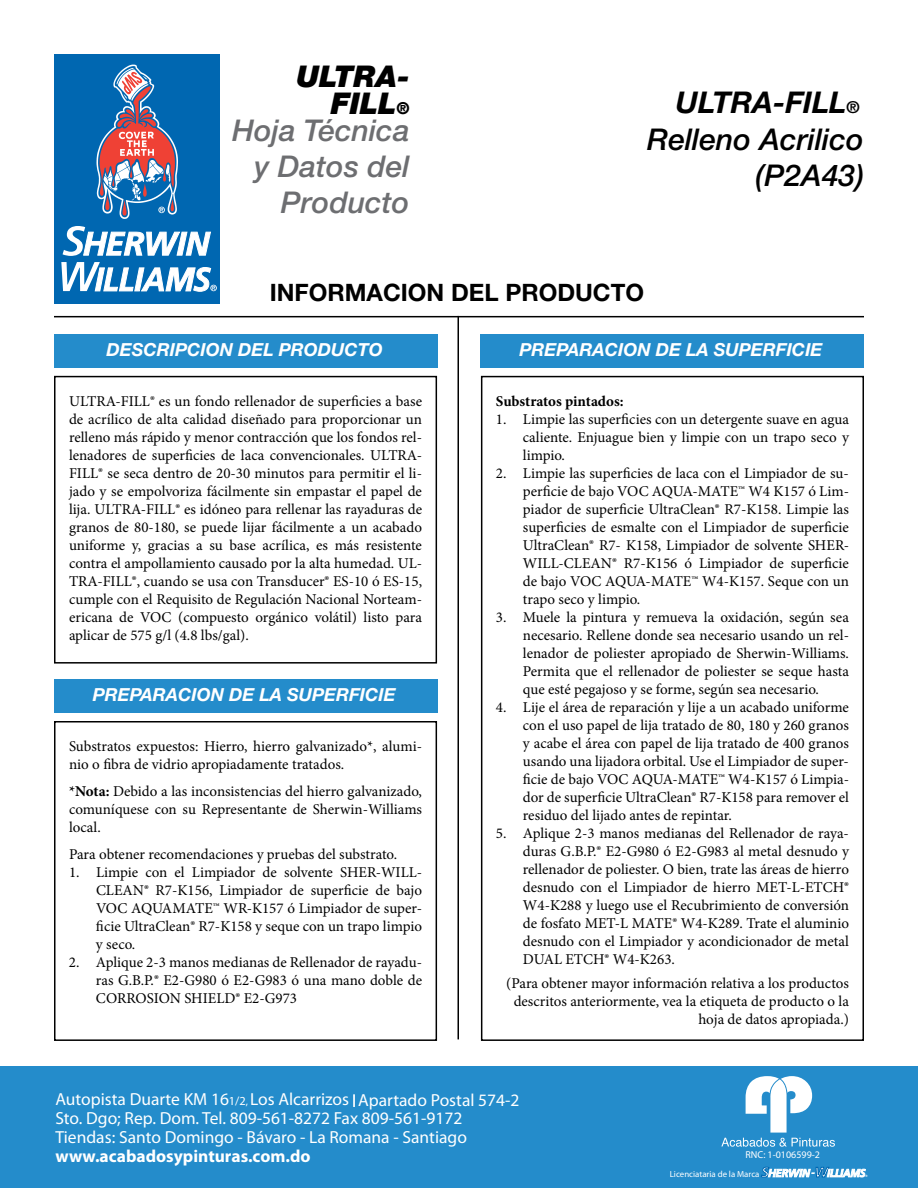
<style>
.page{position:relative;width:918px;height:1188px;background:#fff}
.page>*{position:absolute;margin:0;border:0;box-sizing:border-box;transform-origin:0 0}
.t1{font:italic 500 30px/36px "Helvetica Neue LT Std";color:#6d6e71;text-align:right}
.t2{font:italic 500 30px/36px "Helvetica Neue LT Std";color:#000;text-align:right}
.t3{font:italic 900 30px/27px "Helvetica Neue LT Std";color:#000;text-align:right}
.t4{font:italic 700 30px "Helvetica Neue LT Std";color:#000}
.t5{font:700 24px "Helvetica Neue LT Std";color:#000}
.t6{font:italic 700 18px "Helvetica Neue LT Std";color:#fff}
.t7{font:17.55px/19px "Myriad Pro";color:#fff}
.t8{font:700 17.55px "Myriad Pro";color:#fff}
.t9{font:15px/18px "Minion Pro";color:#000;text-align:justify}
.t10{font:700 15px "Minion Pro";color:#000}
.t11{font:10.05px "Myriad Pro";color:#fff}
.t12{font:8.85px "Myriad Pro";color:#fff}
.s1{font-size:16.5px}
.s2{font-weight:700}
.s3{font-size:12.3px}
.s4{font-size:10.65px}
</style>
<div class="page">
<div style="left:54px;top:54px;width:165px;height:250px;background:#0067b1"></div>
<svg style="left:61px;top:65px;width:156px;height:227px"></svg>
<div style="left:0;top:1066px;width:918px;height:122px;background:#248ccb"></div>
<svg style="left:721px;top:1076px;width:146px;height:102px"></svg>
<svg style="left:353px;top:1094px;width:2px;height:13px"></svg>
<hr style="left:54px;top:316px;width:810px;height:1px;background:#000">
<hr style="left:458px;top:316px;width:1px;height:723px;background:#000">
<div style="left:54px;top:334px;width:383px;height:33px;background:#248ccb"></div>
<div style="left:54px;top:679px;width:383px;height:33px;background:#248ccb"></div>
<div style="left:481px;top:334px;width:383px;height:33px;background:#248ccb"></div>
<div style="left:54px;top:376px;width:383px;height:288px;border:2px solid #000"></div>
<div style="left:54px;top:721px;width:383px;height:320px;border:2px solid #000"></div>
<div style="left:481px;top:376px;width:383px;height:665px;border:2px solid #000"></div>
<h1 class="t3" style="left:296px;top:63px;width:115px">ULTRA-<br>FILL<span class="s1">®</span></h1>
<h1 class="t4" style="left:676px;top:84px;width:185px">ULTRA-FILL<span class="s1">®</span></h1>
<h1 class="t1" style="left:232px;top:112px;width:179px">Hoja Técnica y Datos del<br>Producto</h1>
<h1 class="t2" style="left:647px;top:121px;width:218px">Relleno Acrilico (P2A43)</h1>
<h2 class="t5" style="left:270px;top:277px;width:376px">INFORMACION DEL PRODUCTO</h2>
<p class="t6" style="left:107px;top:338px;width:278px">DESCRIPCION DEL PRODUCTO</p>
<p class="t9" style="left:69px;top:393px;width:355px">ULTRA-FILL® es un fondo rellenador de superficies a base de acrílico de alta calidad diseñado para proporcionar un relleno más rápido y menor contracción que los fondos rel&shy;lenadores de superficies de laca convencionales. ULTRA-FILL® se seca dentro de 20-30 minutos para permitir el li&shy;jado y se empolvoriza fácilmente sin empastar el papel de lija. ULTRA-FILL® es idóneo para rellenar las rayaduras de granos de 80-180, se puede lijar fácilmente a un acabado uniforme y, gracias a su base acrílica, es más resistente contra el ampollamiento causado por la alta humedad. UL-TRA-FILL®, cuando se usa con Transducer® ES-10 ó ES-15, cumple con el Requisito de Regulación Nacional Norteam&shy;ericana de VOC (compuesto orgánico volátil) listo para aplicar de 575 g/l (4.8 lbs/gal).</p>
<p class="t6" style="left:93px;top:683px;width:305px">PREPARACION DE LA SUPERFICIE</p>
<p class="t9" style="left:69px;top:738px;width:355px">Substratos expuestos: Hierro, hierro galvanizado*, alumi&shy;nio o fibra de vidrio apropiadamente tratados.</p>
<p class="t9" style="left:69px;top:783px;width:355px"><span class="s2">*Nota:</span> Debido a las inconsistencias del hierro galvanizado, comuníquese con su Representante de Sherwin-Williams local.</p>
<p class="t9" style="left:69px;top:846px;width:330px">Para obtener recomendaciones y pruebas del substrato.</p>
<p class="t9" style="left:96px;top:864px;width:328px;text-indent:-27px">1. Limpie con el Limpiador de solvente SHER-WILL-CLEAN® R7-K156, Limpiador de superficie de bajo VOC AQUAMATE™ WR-K157 ó Limpiador de super&shy;ficie UltraClean® R7-K158 y seque con un trapo limpio y seco.</p>
<p class="t9" style="left:96px;top:954px;width:328px;text-indent:-27px">2. Aplique 2-3 manos medianas de Rellenador de rayadu&shy;ras G.B.P.® E2-G980 ó E2-G983 ó una mano doble de CORROSION SHIELD® E2-G973</p>
<p class="t6" style="left:520px;top:338px;width:305px">PREPARACION DE LA SUPERFICIE</p>
<p class="t10" style="left:496px;top:391px;width:129px">Substratos pintados:</p>
<p class="t9" style="left:523px;top:411px;width:328px;text-indent:-27px">1. Limpie las superficies con un detergente suave en agua caliente. Enjuague bien y limpie con un trapo seco y limpio.</p>
<p class="t9" style="left:523px;top:465px;width:328px;text-indent:-27px">2. Limpie las superficies de laca con el Limpiador de su&shy;perficie de bajo VOC AQUA-MATE™ W4 K157 ó Lim&shy;piador de superficie UltraClean® R7-K158. Limpie las superficies de esmalte con el Limpiador de superficie UltraClean® R7- K158, Limpiador de solvente SHER-WILL-CLEAN® R7-K156 ó Limpiador de superficie de bajo VOC AQUA-MATE™ W4-K157. Seque con un trapo seco y limpio.</p>
<p class="t9" style="left:523px;top:609px;width:328px;text-indent:-27px">3. Muele la pintura y remueva la oxidación, según sea necesario. Rellene donde sea necesario usando un rel&shy;lenador de poliester apropiado de Sherwin-Williams.<br>Permita que el rellenador de poliester se seque hasta que esté pegajoso y se forme, según sea necesario.</p>
<p class="t9" style="left:523px;top:699px;width:328px;text-indent:-27px">4. Lije el área de reparación y lije a un acabado uniforme con el uso papel de lija tratado de 80, 180 y 260 granos y acabe el área con papel de lija tratado de 400 granos usando una lijadora orbital. Use el Limpiador de super&shy;ficie de bajo VOC AQUA-MATE™ W4-K157 ó Limpia&shy;dor de superficie UltraClean® R7-K158 para remover el residuo del lijado antes de repintar.</p>
<p class="t9" style="left:523px;top:825px;width:328px;text-indent:-27px">5. Aplique 2-3 manos medianas del Rellenador de raya&shy;duras G.B.P.® E2-G980 ó E2-G983 al metal desnudo y rellenador de poliester. O bien, trate las áreas de hierro desnudo con el Limpiador de hierro MET-L-ETCH® W4-K288 y luego use el Recubrimiento de conversión de fosfato MET-L MATE® W4-K289. Trate el aluminio desnudo con el Limpiador y acondicionador de metal DUAL ETCH® W4-K263.</p>
<p class="t9" style="left:506px;top:975px;width:344px;text-align:right">(Para obtener mayor información relativa a los productos descritos anteriormente, vea la etiqueta de producto o la hoja de datos apropiada.)</p>
<p class="t7" style="left:55px;top:1090px;width:413px">Autopista Duarte KM 16<span class="s3">1/2</span><span class="s4">,</span> Los Alcarrizos<br>Sto. Dgo; Rep. Dom. Tel. 809-561-8272 Fax 809-561-9172<br>Tiendas: Santo Domingo - Bávaro - La Romana - Santiago</p>
<p class="t8" style="left:55px;top:1145px;width:257px">www.acabadosypinturas.com.do</p>
<p class="t7" style="left:358px;top:1090px;width:163px">Apartado Postal 574-2</p>
<p class="t11" style="left:746px;top:1149px;width:76px">RNC: 1-0106599-2</p>
<p class="t12" style="left:670px;top:1168px;width:91px">Licenciataria de la Marca</p>
</div>
